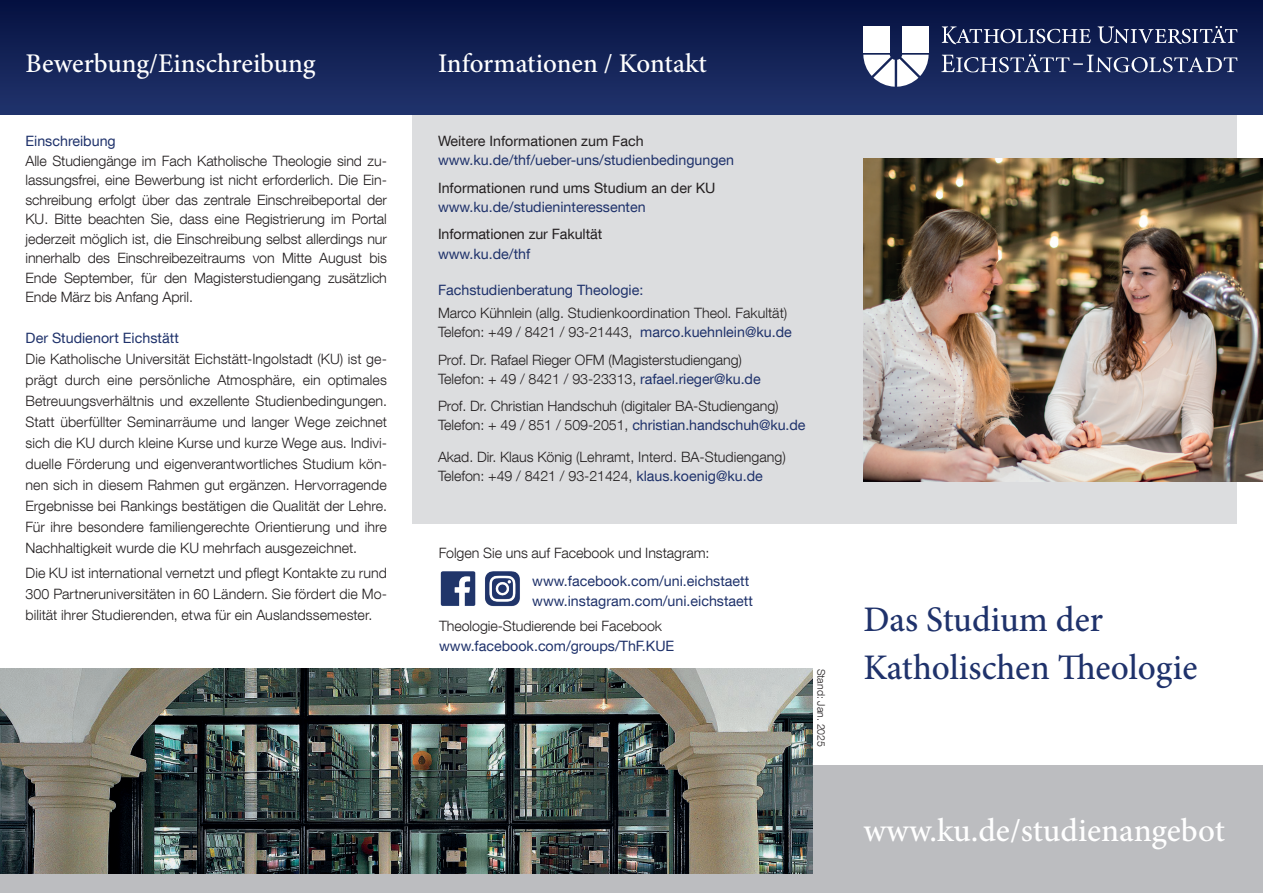
<style>
.page{position:relative;width:1263px;height:893px;background:#fff}
.page>*{position:absolute;margin:0;border:0;box-sizing:border-box;transform-origin:0 0}
.t1{font:500 36px/48px "Minion Pro";color:#1f326b}
.t2{font:500 33px "Minion Pro";color:#fff}
.t3{font:500 27px "Minion Pro";color:#fff}
.t4{font:300 14.25px/21px "Helvetica Neue LT Com";letter-spacing:-.005em;color:#231f20}
.t5{font:14.25px/19.5px "Helvetica Neue LT Com";color:#1f326b}
.t6{font:14.25px "Helvetica Neue LT Com";color:#231f20}
.t7{font:300 10.5px "Helvetica Neue LT Com";color:#231f20}
.s1{font-weight:400;color:#1f326b}
</style>
<div class="page">
<div style="left:412px;top:115px;width:825px;height:409px;background:#dcdddf"></div>
<div style="left:0;top:0;width:1263px;height:115px;background:linear-gradient(to bottom,#051140,#21346d)"></div>
<div style="left:0;top:765px;width:1263px;height:128px;background:#bcbdc0"></div>
<img style="left:863px;top:159px;width:400px;height:323px">
<svg style="left:941px;top:54px;width:296px;height:18px;background:#44517a"></svg>
<svg style="left:942px;top:26px;width:295px;height:18px;background:#444f75"></svg>
<div style="left:863px;top:26px;width:27px;height:27px;background:#fff"></div>
<div style="left:902px;top:26px;width:27px;height:27px;background:#fff"></div>
<svg style="left:863px;top:55px;width:66px;height:32px"></svg>
<img style="left:0;top:669px;width:812px;height:205px">
<img style="left:440px;top:571px;width:80px;height:36px">
<h3 class="t3" style="left:26px;top:45px;width:292px">Bewerbung/Einschreibung</h3>
<h3 class="t3" style="left:438px;top:45px;width:270px">Informationen / Kontakt</h3>
<p class="t5" style="left:26px;top:131px;width:92px">Einschreibung</p>
<p class="t4" style="left:26px;top:151px;width:363px;line-height:19.5px;text-align:justify">Alle Studiengänge im Fach Katholische Theologie sind zu&shy;lassungsfrei, eine Bewerbung ist nicht erforderlich. Die Ein&shy;schreibung erfolgt über das zentrale Einschreibeportal der KU. Bitte beachten Sie, dass eine Registrierung im Portal jederzeit möglich ist, die Einschreibung selbst allerdings nur innerhalb des Einschreibezeitraums von Mitte August bis Ende September, für den Magisterstudiengang zusätzlich Ende März bis Anfang April.</p>
<p class="t5" style="left:26px;top:327px;width:155px">Der Studienort Eichstätt</p>
<p class="t4" style="left:26px;top:348px;width:363px;text-align:justify">Die Katholische Universität Eichstätt-Ingolstadt (KU) ist ge&shy;prägt durch eine persönliche Atmosphäre, ein optimales Betreuungsverhältnis und exzellente Studienbedingungen.<br>Statt überfüllter Seminarräume und langer Wege zeichnet sich die KU durch kleine Kurse und kurze Wege aus. Indivi&shy;duelle Förderung und eigenverantwortliches Studium kön&shy;nen sich in diesem Rahmen gut ergänzen. Hervorragende Ergebnisse bei Rankings bestätigen die Qualität der Lehre.<br>Für ihre besondere familiengerechte Orientierung und ihre Nachhaltigkeit wurde die KU mehrfach ausgezeichnet.</p>
<p class="t4" style="left:26px;top:562px;width:363px;text-align:justify">Die KU ist international vernetzt und pflegt Kontakte zu rund 300 Partneruniversitäten in 60 Ländern. Sie fördert die Mo&shy;bilität ihrer Studierenden, etwa für ein Auslandssemester.</p>
<p class="t6" style="left:438px;top:132px;width:207px">Weitere Informationen zum Fach</p>
<p class="t5" style="left:438px;top:150px;width:298px">www.ku.de/thf/ueber-uns/studienbedingungen</p>
<p class="t6" style="left:438px;top:179px;width:279px">Informationen rund ums Studium an der KU</p>
<p class="t5" style="left:438px;top:197px;width:209px">www.ku.de/studieninteressenten</p>
<p class="t6" style="left:438px;top:226px;width:166px">Informationen zur Fakultät</p>
<p class="t5" style="left:438px;top:243px;width:94px">www.ku.de/thf</p>
<p class="t5" style="left:438px;top:279px;width:207px">Fachstudienberatung Theologie:</p>
<p class="t4" style="left:438px;top:303px;width:355px;line-height:19px">Marco Kühnlein (allg. Studienkoordination Theol. Fakultät)<br>Telefon: +49 / 8421 / 93-21443, <span class="s1">marco.kuehnlein@ku.de</span></p>
<p class="t4" style="left:438px;top:350px;width:324px;line-height:19px">Prof. Dr. Rafael Rieger OFM (Magisterstudiengang)<br>Telefon: + 49 / 8421 / 93-23313, <span class="s1">rafael.rieger@ku.de</span></p>
<p class="t4" style="left:438px;top:396px;width:369px;line-height:19px">Prof. Dr. Christian Handschuh (digitaler BA-Studiengang)<br>Telefon: + 49 / 851 / 509-2051, <span class="s1">christian.handschuh@ku.de</span></p>
<p class="t4" style="left:438px;top:447px;width:349px;line-height:19.5px">Akad. Dir. Klaus König (Lehramt, Interd. BA-Studiengang)<br>Telefon: +49 / 8421 / 93-21424, <span class="s1">klaus.koenig@ku.de</span></p>
<p class="t4" style="left:439px;top:542px;width:272px">Folgen Sie uns auf Facebook und Instagram:</p>
<p class="t5" style="left:532px;top:571px;width:222px">www.facebook.com/uni.eichstaett www.instagram.com/uni.eichstaett</p>
<p class="t4" style="left:439px;top:615px;width:224px">Theologie-Studierende bei Facebook</p>
<p class="t5" style="left:439px;top:636px;width:237px">www.facebook.com/groups/ThF.KUE</p>
<p class="t7" style="left:828px;top:669px;width:80px;rotate:90deg">Stand: Jan. 2025</p>
<h1 class="t1" style="left:863px;top:596px;width:336px">Das Studium der<br>Katholischen Theologie</h1>
<h2 class="t2" style="left:863px;top:808px;width:363px">www.ku.de/studienangebot</h2>
</div>
